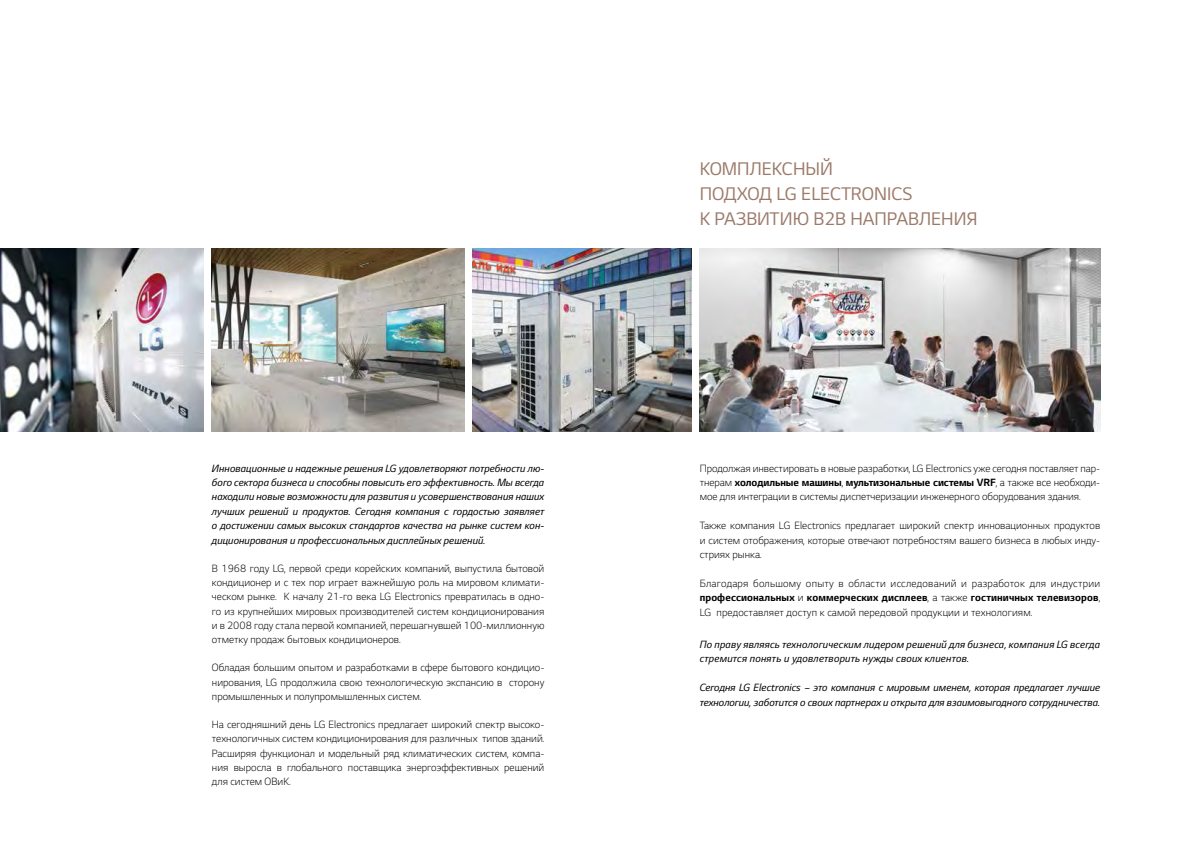
<style>
.page{position:relative;width:1191px;height:842px;background:#fff}
.page>*{position:absolute;margin:0;border:0;box-sizing:border-box;transform-origin:0 0}
.t1{font:20.8px/25px "LG Smart";color:#9b7a69}
.t2{font:300 12px/14.2px "LG Smart";color:#000;text-align:justify}
.t3{font:italic 12px/14.4px "LG Smart";letter-spacing:-.005em;color:#000}
.s1{font-weight:700}
</style>
<div class="page">
<img style="left:212px;top:249px;width:252px;height:183px">
<img style="left:0;top:249px;width:203px;height:183px">
<img style="left:473px;top:249px;width:218px;height:183px">
<img style="left:699px;top:249px;width:401px;height:183px">
<p class="t3" style="left:212px;top:461px;width:334px;text-align:justify">Инновационные и надежные решения LG удовлетворяют потребности лю&shy;бого сектора бизнеса и способны повысить его эффективность. Мы всегда находили новые возможности для развития и усовершенствования наших лучших решений и продуктов. Сегодня компания с гордостью заявляет о достижении самых высоких стандартов качества на рынке систем кон&shy;диционирования и профессиональных дисплейных решений.</p>
<p class="t2" style="left:212px;top:561px;width:334px">В 1968 году LG, первой среди корейских компаний, выпустила бытовой кондиционер и с тех пор играет важнейшую роль на мировом климати&shy;ческом рынке. К началу 21-го века LG Electronics превратилась в одно&shy;го из крупнейших мировых производителей систем кондиционирования и в 2008 году стала первой компанией, перешагнувшей 100-миллионную отметку продаж бытовых кондиционеров.</p>
<p class="t2" style="left:212px;top:661px;width:334px">Обладая большим опытом и разработками в сфере бытового кондицио&shy;нирования, LG продолжила свою технологическую экспансию в сторону промышленных и полупромышленных систем.</p>
<p class="t2" style="left:212px;top:717px;width:334px">На сегодняшний день LG Electronics предлагает широкий спектр высоко&shy;технологичных систем кондиционирования для различных типов зданий.<br>Расширяя функционал и модельный ряд климатических систем, компа&shy;ния выросла в глобального поставщика энергоэффективных решений для систем ОВиК.</p>
<h1 class="t1" style="left:699px;top:156px;width:279px">КОМПЛЕКСНЫЙ<br>ПОДХОД LG ELECTRONICS<br>К РАЗВИТИЮ B2B НАПРАВЛЕНИЯ</h1>
<p class="t2" style="left:699px;top:461px;width:402px">Продолжая инвестировать в новые разработки, LG Electronics уже сегодня поставляет пар&shy;тнерам <span class="s1">xолодильные машины</span>, <span class="s1">мультизональные системы VRF</span>, а также все необходи&shy;мое для интеграции в системы диспетчеризации инженерного оборудования здания.</p>
<p class="t2" style="left:699px;top:518px;width:402px">Также компания LG Electronics предлагает широкий спектр инновационных продуктов и систем отображения, которые отвечают потребностям вашего бизнеса в любых инду&shy;стриях рынка.</p>
<p class="t2" style="left:699px;top:576px;width:402px">Благодаря большому опыту в области исследований и разработок для индустрии <span class="s1">профессиональных</span> и <span class="s1">коммерческих дисплеев</span>, а также <span class="s1">гостиничных телевизоров</span>, LG предоставляет доступ к самой передовой продукции и технологиям.</p>
<p class="t3" style="left:699px;top:637px;width:402px">По праву являясь технологическим лидером решений для бизнеса, компания LG всегда стремится понять и удовлетворить нужды своих клиентов.</p>
<p class="t3" style="left:699px;top:680px;width:402px">Сегодня LG Electronics – это компания с мировым именем, которая предлагает лучшие технологии, заботится о своих партнерах и открыта для взаимовыгодного сотрудничества.</p>
</div>
